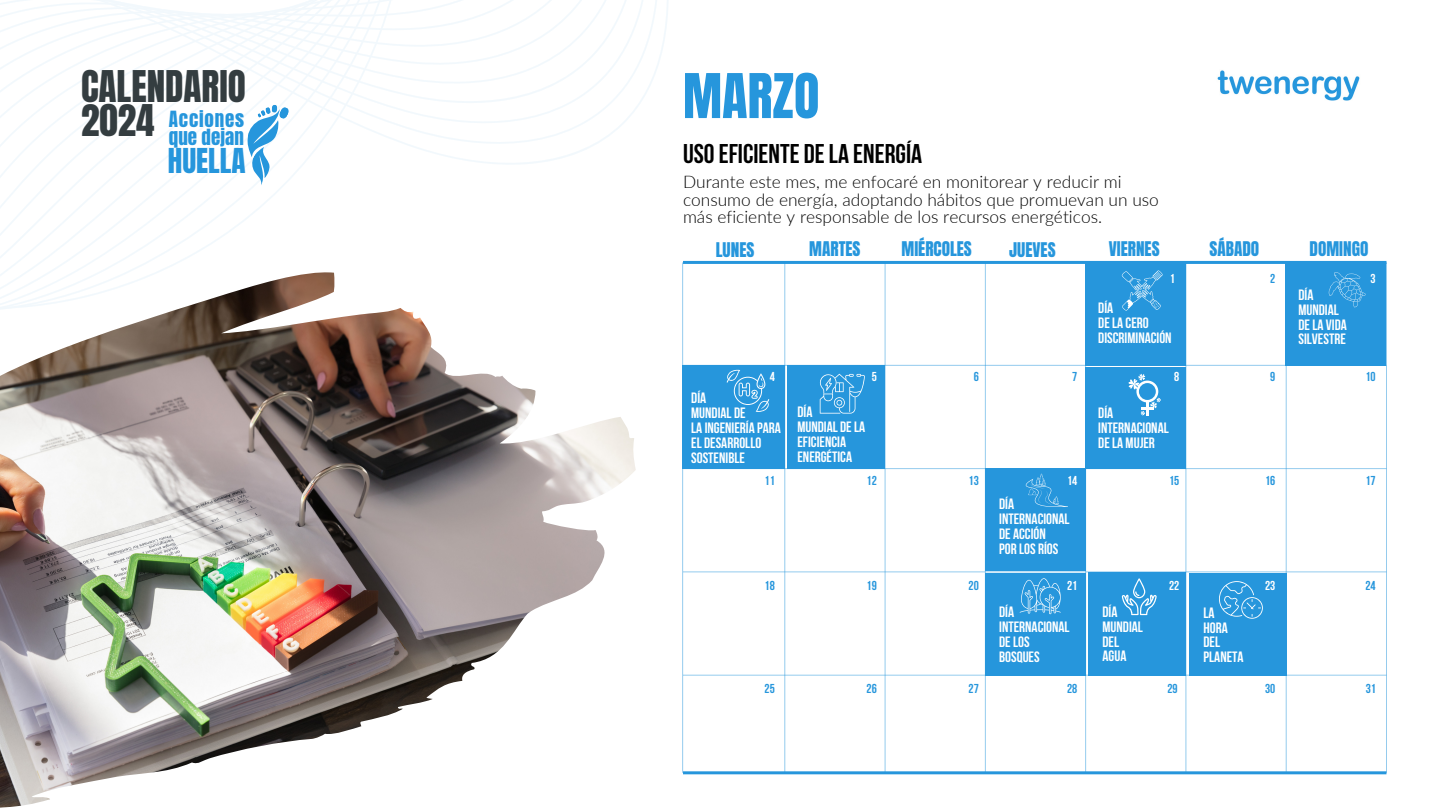
<style>
.page{position:relative;width:1440px;height:810px;background:#fff}
.page>*{position:absolute;margin:0;border:0;box-sizing:border-box;transform-origin:0 0}
.t1{font:52.4px "Anton";color:#2696dc}
.t2{font:37.2px/33.5px "Anton";color:#343d40}
.t3{font:29.2px "Anton";color:#2696dc}
.t4{font:700 27px "Bebas Neue";color:#000}
.t5{font:19px/17.9px "Anton";letter-spacing:.04em;color:#2696dc}
.t6{font:300 17.3px/17.3px "Lato";color:#000}
.t7{font:17.2px "Anton";color:#2696dc}
.t8{font:700 14.9px/14.9px "Bebas Neue";color:#fff}
.t9{font:700 12.9px "Bebas Neue";color:#2696dc}
.t10{font:700 12.9px "Bebas Neue";color:#fff}
.s1{color:#2696dc}
</style>
<div class="page">
<img style="left:1217px;top:70px;width:143px;height:31px">
<div style="left:787px;top:365px;width:98px;height:104px;background:#2696dc"></div>
<div style="left:683px;top:365px;width:102px;height:104px;background:#2696dc"></div>
<div style="left:1086px;top:367px;width:100px;height:101px;background:#2696dc"></div>
<svg style="left:0;top:0;width:1174px;height:321px"></svg>
<svg style="left:243px;top:104px;width:47px;height:82px"></svg>
<img style="left:0;top:272px;width:635px;height:536px">
<div style="left:1286px;top:261px;width:100px;height:105px;background:#2696dc"></div>
<hr style="left:683px;top:261px;width:703px;height:3px;background:#2696dc">
<hr style="left:683px;top:771px;width:703px;height:3px;background:#2696dc">
<hr style="left:682px;top:262px;width:1px;height:511px;background:#2696dc">
<hr style="left:784px;top:262px;width:1px;height:511px;background:#2696dc">
<hr style="left:885px;top:262px;width:1px;height:511px;background:#2696dc">
<div style="left:985px;top:573px;width:101px;height:102px;background:#2696dc"></div>
<hr style="left:985px;top:262px;width:1px;height:511px;background:#2696dc">
<hr style="left:1085px;top:262px;width:1px;height:511px;background:#2696dc">
<div style="left:1088px;top:572px;width:98px;height:103px;background:#2696dc"></div>
<hr style="left:1186px;top:262px;width:1px;height:511px;background:#2696dc">
<div style="left:1189px;top:573px;width:98px;height:102px;background:#2696dc"></div>
<hr style="left:1286px;top:262px;width:1px;height:511px;background:#2696dc">
<hr style="left:1386px;top:262px;width:1px;height:511px;background:#2696dc">
<hr style="left:683px;top:365px;width:703px;height:1px;background:#2696dc">
<hr style="left:683px;top:468px;width:703px;height:1px;background:#2696dc">
<div style="left:985px;top:469px;width:101px;height:102px;background:#2696dc"></div>
<hr style="left:683px;top:572px;width:703px;height:1px;background:#2696dc">
<hr style="left:683px;top:675px;width:703px;height:1px;background:#2696dc">
<div style="left:1086px;top:262px;width:100px;height:103px;background:#2696dc"></div>
<svg style="left:1122px;top:270px;width:41px;height:41px"></svg>
<svg style="left:1329px;top:272px;width:36px;height:35px"></svg>
<svg style="left:727px;top:370px;width:42px;height:42px"></svg>
<svg style="left:820px;top:374px;width:45px;height:40px"></svg>
<svg style="left:1128px;top:374px;width:33px;height:42px"></svg>
<svg style="left:1025px;top:474px;width:43px;height:33px"></svg>
<svg style="left:1020px;top:578px;width:41px;height:36px"></svg>
<svg style="left:1122px;top:578px;width:35px;height:37px"></svg>
<svg style="left:1219px;top:581px;width:44px;height:38px"></svg>
<h2 class="t2" style="left:81px;top:70px;width:166px">CALENDARIO<br>2024</h2>
<h3 class="t3" style="left:168px;top:140px;width:79px">HUELLA</h3>
<p class="t5" style="left:169px;top:111px;width:77px">Acciones que dejan</p>
<p class="t1" style="left:683px;top:58px;width:138px">MARZO</p>
<p class="t4" style="left:683px;top:143px;width:241px">USO EFICIENTE DE LA ENERGÍA</p>
<h4 class="t6" style="left:683px;top:173px;width:477px">Durante este mes, me enfocaré en monitorear y reducir mi consumo de energía, adoptando hábitos que promuevan un uso más eficiente y responsable de los recursos energéticos.</h4>
<p class="t7" style="left:716px;top:237px;width:40px">LUNES</p>
<p class="t7" style="left:809px;top:237px;width:53px">MARTES</p>
<p class="t7" style="left:902px;top:237px;width:72px">MIÉRCOLES</p>
<p class="t7" style="left:1009px;top:237px;width:48px">JUEVES</p>
<p class="t7" style="left:1109px;top:237px;width:52px">VIERNES</p>
<p class="t7" style="left:1210px;top:237px;width:51px">SÁBADO</p>
<p class="t7" style="left:1310px;top:237px;width:60px">DOMINGO</p>
<h3 class="t10" style="left:1170px;top:273px;width:11px">1<span class="s1">1</span></h3>
<p class="t8" style="left:1098px;top:302px;width:17px">DÍA</p>
<p class="t8" style="left:1098px;top:317px;width:52px">DELA CERO</p>
<p class="t8" style="left:1098px;top:332px;width:75px">DISCRIMINACIÓN</p>
<p class="t9" style="left:1270px;top:273px;width:7px">2</p>
<p class="t10" style="left:1371px;top:273px;width:7px">3</p>
<p class="t8" style="left:1298px;top:288px;width:17px">DÍA</p>
<h5 class="t8" style="left:1298px;top:303px;width:42px">MUNDIAL</h5>
<h4 class="t8" style="left:1298px;top:318px;width:50px">DELA VIDA<br>SILVESTRE</h4>
<p class="t10" style="left:770px;top:371px;width:7px">4</p>
<p class="t10" style="left:872px;top:371px;width:7px">5</p>
<p class="t9" style="left:974px;top:371px;width:7px">6</p>
<p class="t9" style="left:1072px;top:371px;width:7px">7</p>
<p class="t10" style="left:1174px;top:371px;width:7px">8</p>
<p class="t9" style="left:1270px;top:371px;width:7px">9</p>
<p class="t9" style="left:1365px;top:371px;width:12px">10</p>
<p class="t8" style="left:691px;top:392px;width:17px">DÍA</p>
<p class="t8" style="left:691px;top:407px;width:56px">MUNDIAL DE</p>
<p class="t8" style="left:691px;top:422px;width:91px">LA INGENIERÍA PARA<br>ELDESARROLLO</p>
<p class="t8" style="left:691px;top:452px;width:55px">SOSTENIBLE</p>
<p class="t8" style="left:797px;top:406px;width:17px">DÍA</p>
<p class="t8" style="left:797px;top:421px;width:69px">MUNDIALDELA</p>
<p class="t8" style="left:797px;top:436px;width:50px">EFICIENCIA</p>
<p class="t8" style="left:797px;top:451px;width:56px">ENERGÉTICA</p>
<p class="t8" style="left:1098px;top:407px;width:17px">DÍA</p>
<p class="t8" style="left:1098px;top:422px;width:72px">INTERNACIONAL</p>
<p class="t8" style="left:1098px;top:437px;width:58px">DELA MUJER</p>
<p class="t9" style="left:765px;top:476px;width:12px">11</p>
<p class="t9" style="left:867px;top:476px;width:12px">12</p>
<p class="t9" style="left:969px;top:476px;width:12px">13</p>
<p class="t10" style="left:1067px;top:476px;width:12px">14</p>
<p class="t9" style="left:1169px;top:476px;width:12px">15</p>
<p class="t9" style="left:1265px;top:476px;width:12px">16</p>
<p class="t9" style="left:1365px;top:476px;width:12px">17</p>
<h4 class="t8" style="left:999px;top:498px;width:17px">DÍA</h4>
<h4 class="t8" style="left:999px;top:513px;width:72px">INTERNACIONAL</h4>
<h4 class="t8" style="left:999px;top:528px;width:48px">DEACCIÓN</h4>
<h4 class="t8" style="left:999px;top:543px;width:61px">PORLOS RÍOS</h4>
<p class="t9" style="left:765px;top:580px;width:12px">18</p>
<p class="t9" style="left:867px;top:580px;width:12px">19</p>
<p class="t9" style="left:969px;top:580px;width:12px">20</p>
<p class="t10" style="left:1067px;top:580px;width:12px">21</p>
<p class="t10" style="left:1169px;top:580px;width:12px">22</p>
<p class="t9" style="left:1365px;top:580px;width:12px">24</p>
<h4 class="t10" style="left:1265px;top:580px;width:12px">23</h4>
<p class="t9" style="left:765px;top:684px;width:12px">25</p>
<p class="t9" style="left:867px;top:684px;width:12px">26</p>
<p class="t9" style="left:969px;top:684px;width:12px">27</p>
<p class="t8" style="left:999px;top:606px;width:17px">DÍA</p>
<p class="t8" style="left:999px;top:621px;width:72px">INTERNACIONAL</p>
<p class="t8" style="left:999px;top:636px;width:32px">DE LOS</p>
<p class="t8" style="left:999px;top:651px;width:42px">BOSQUES</p>
<p class="t8" style="left:1103px;top:605px;width:17px">DÍA</p>
<p class="t8" style="left:1103px;top:620px;width:42px">MUNDIAL</p>
<p class="t8" style="left:1103px;top:635px;width:18px">DEL</p>
<p class="t8" style="left:1103px;top:650px;width:25px">AGUA</p>
<p class="t8" style="left:1204px;top:606px;width:13px">LA</p>
<p class="t8" style="left:1204px;top:621px;width:26px">HORA</p>
<p class="t8" style="left:1204px;top:636px;width:42px">DEL<br>PLANETA</p>
<p class="t9" style="left:1067px;top:684px;width:12px">28</p>
<p class="t9" style="left:1167px;top:684px;width:12px">29</p>
<p class="t9" style="left:1265px;top:684px;width:12px">30</p>
<p class="t9" style="left:1366px;top:684px;width:12px">31</p>
</div>
